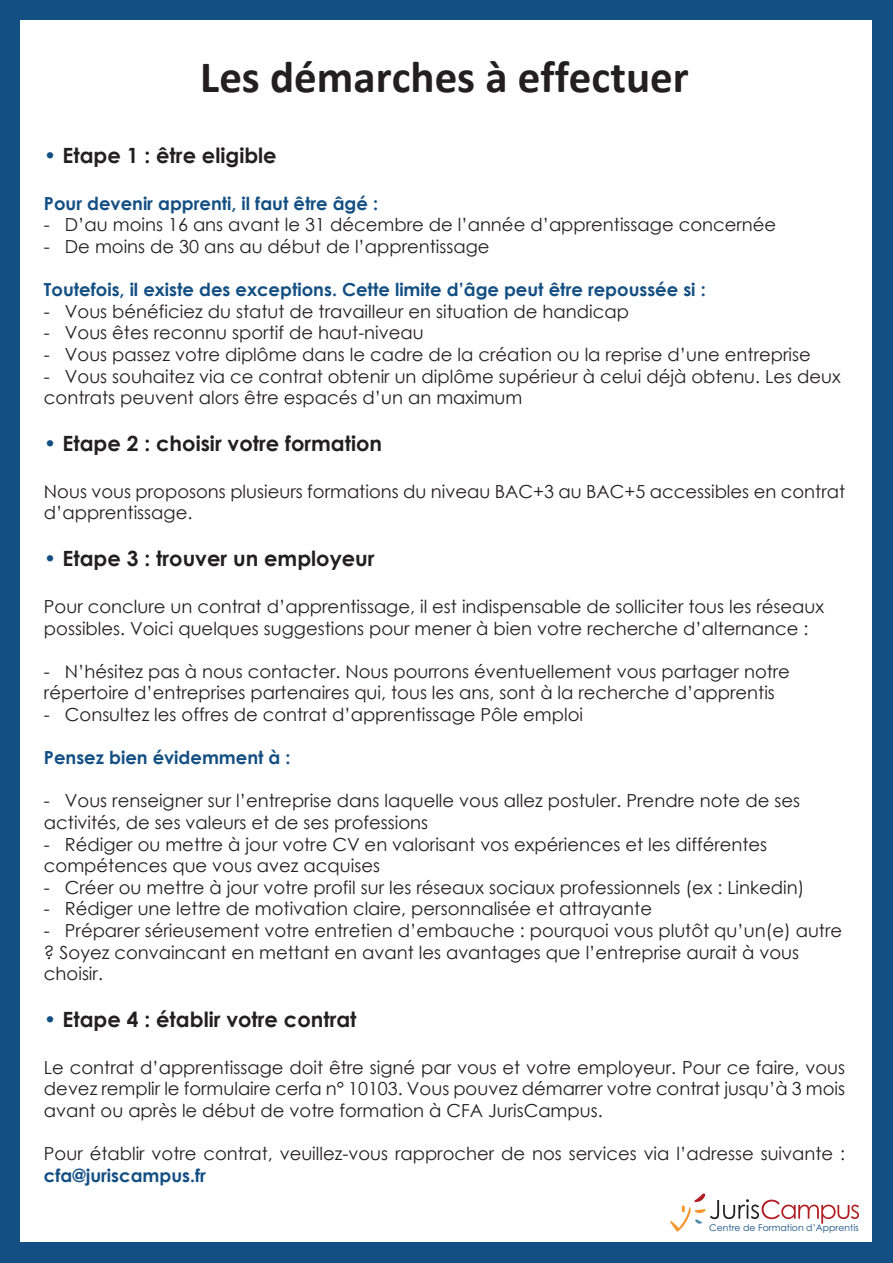
<style>
.page{position:relative;width:893px;height:1263px;background:#134f83}
.page>*{position:absolute;margin:0;border:0;box-sizing:border-box;transform-origin:0 0}
.t1{font:700 45px "Calibri";color:#231f20}
.t2{font:700 21px "Century Gothic";color:#231f20}
.t3{font:18px/21.6px "Century Gothic";color:#231f20}
.t4{font:700 18px "Century Gothic";color:#134f83}
.t5{font:9.3px "Century Gothic";color:#134f83}
.s1{font-weight:400;color:#134f83}
</style>
<div class="page">
<div style="left:21px;top:20px;width:851px;height:1221px;background:#fff"></div>
<svg style="left:670px;top:1193px;width:189px;height:39px"></svg>
<h1 class="t1" style="left:200px;top:45px;width:490px">Les démarches à effectuer</h1>
<p class="t2" style="left:44px;top:139px;width:234px"><span class="s1">•</span> Etape 1 : être eligible</p>
<p class="t4" style="left:44px;top:190px;width:336px">Pour devenir apprenti, il faut être âgé :</p>
<p class="t3" style="left:44px;top:214px;width:734px">- D’au moins 16 ans avant le 31 décembre de l’année d’apprentissage concernée</p>
<p class="t3" style="left:44px;top:235px;width:447px">- De moins de 30 ans au début de l’apprentissage</p>
<p class="t4" style="left:44px;top:276px;width:663px">Toutefois, il existe des exceptions. Cette limite d’âge peut être repoussée si :</p>
<p class="t3" style="left:44px;top:300px;width:586px">- Vous bénéficiez du statut de travailleur en situation de handicap</p>
<p class="t3" style="left:44px;top:322px;width:381px">- Vous êtes reconnu sportif de haut-niveau</p>
<p class="t3" style="left:44px;top:343px;width:768px">- Vous passez votre diplôme dans le cadre de la création ou la reprise d’une entreprise</p>
<p class="t3" style="left:44px;top:365px;width:798px">- Vous souhaitez via ce contrat obtenir un diplôme supérieur à celui déjà obtenu. Les deux contrats peuvent alors être espacés d’un an maximum</p>
<p class="t2" style="left:44px;top:427px;width:340px"><span class="s1">•</span> Etape 2 : choisir votre formation</p>
<p class="t3" style="left:44px;top:480px;width:803px">Nous vous proposons plusieurs formations du niveau BAC+3 au BAC+5 accessibles en contrat d’apprentissage.</p>
<p class="t2" style="left:44px;top:543px;width:332px"><span class="s1">•</span> Etape 3 : trouver un employeur</p>
<p class="t3" style="left:44px;top:595px;width:782px">Pour conclure un contrat d’apprentissage, il est indispensable de solliciter tous les réseaux possibles. Voici quelques suggestions pour mener à bien votre recherche d’alternance :</p>
<p class="t3" style="left:44px;top:660px;width:747px">- N’hésitez pas à nous contacter. Nous pourrons éventuellement vous partager notre répertoire d’entreprises partenaires qui, tous les ans, sont à la recherche d’apprentis</p>
<p class="t3" style="left:44px;top:703px;width:541px">- Consultez les offres de contrat d’apprentissage Pôle emploi</p>
<p class="t4" style="left:44px;top:744px;width:248px">Pensez bien évidemment à :</p>
<p class="t3" style="left:44px;top:790px;width:757px">- Vous renseigner sur l’entreprise dans laquelle vous allez postuler. Prendre note de ses activités, de ses valeurs et de ses professions</p>
<p class="t3" style="left:44px;top:833px;width:725px">- Rédiger ou mettre à jour votre CV en valorisant vos expériences et les différentes compétences que vous avez acquises</p>
<p class="t3" style="left:44px;top:876px;width:762px">- Créer ou mettre à jour votre profil sur les réseaux sociaux professionnels (ex : Linkedin)</p>
<p class="t3" style="left:44px;top:898px;width:609px">- Rédiger une lettre de motivation claire, personnalisée et attrayante</p>
<p class="t3" style="left:44px;top:919px;width:800px">- Préparer sérieusement votre entretien d’embauche : pourquoi vous plutôt qu’un(e) autre ? Soyez convaincant en mettant en avant les avantages que l’entreprise aurait à vous choisir.</p>
<p class="t2" style="left:44px;top:1003px;width:314px"><span class="s1">•</span> Etape 4 : établir votre contrat</p>
<p class="t3" style="left:44px;top:1056px;width:803px;text-align:justify">Le contrat d’apprentissage doit être signé par vous et votre employeur. Pour ce faire, vous devez remplir le formulaire cerfa n° 10103. Vous pouvez démarrer votre contrat jusqu’à 3 mois avant ou après le début de votre formation à CFA JurisCampus.</p>
<p class="t3" style="left:44px;top:1143px;width:803px">Pour établir votre contrat, veuillez-vous rapprocher de nos services via l’adresse suivante :</p>
<p class="t4" style="left:44px;top:1162px;width:163px">cfa@juriscampus.fr</p>
<p class="t5" style="left:709px;top:1221px;width:151px">Centre de Formation d’Apprentis</p>
</div>
